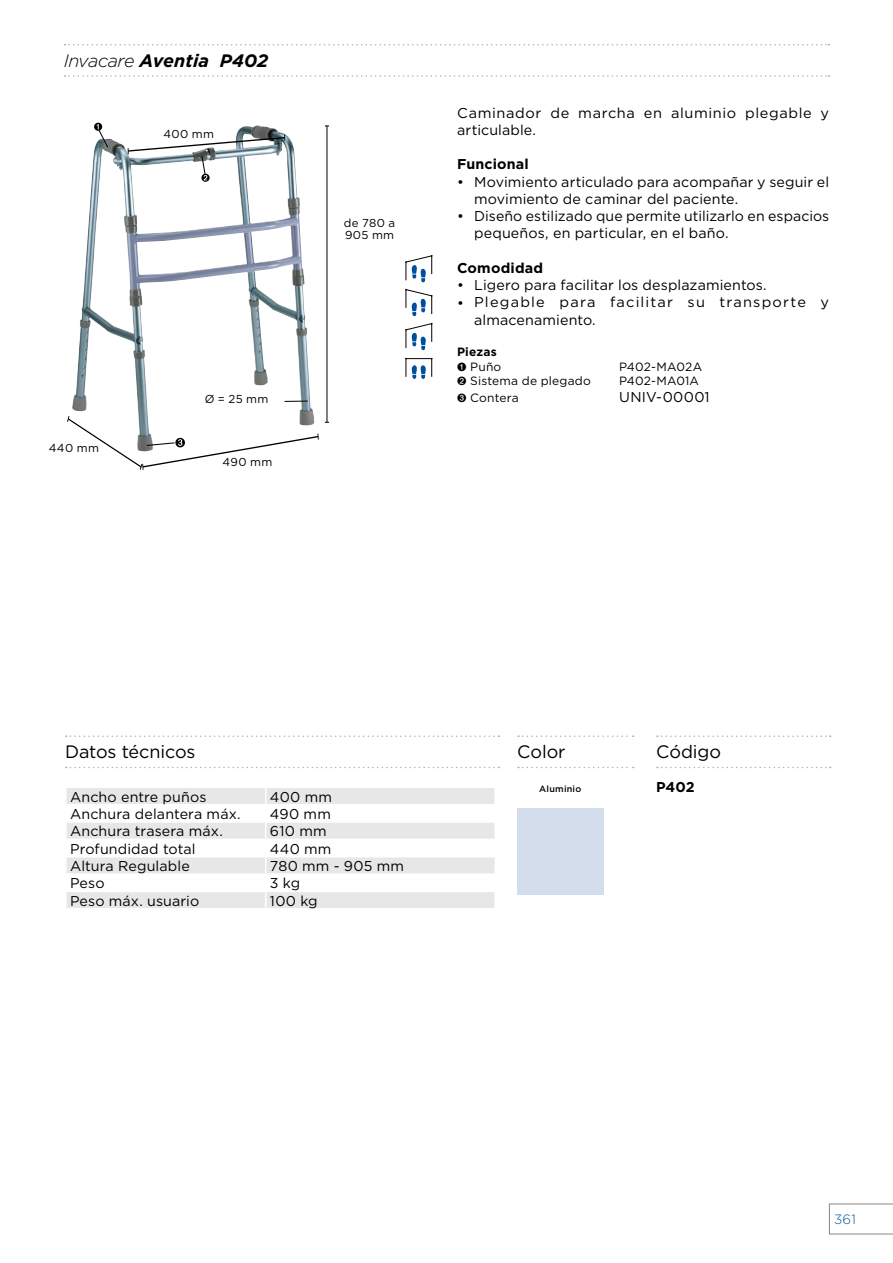
<style>
.page{position:relative;width:893px;height:1263px;background:#fff}
.page>*{position:absolute;margin:0;border:0;box-sizing:border-box;transform-origin:0 0}
.t1{font:18px "Gotham";letter-spacing:-.005em;color:#000}
.t2{font:italic 700 18px "Gotham";color:#000}
.t3{font:14.25px/17.2px "Gotham";letter-spacing:.01em;color:#000}
.t4{font:14.25px/17.2px "Gotham";letter-spacing:.075em;color:#000}
.t5{font:14.25px/17.2px "Gotham";letter-spacing:.04em;color:#000}
.t6{font:700 14.25px "Gotham";letter-spacing:.015em;color:#000}
.t7{font:300 13.5px "Gotham";color:#0755a0}
.t8{font:12px "Gotham";letter-spacing:.015em;color:#000}
.t9{font:700 12px/14.4px "Gotham";letter-spacing:.015em;color:#000}
.t10{font:11.55px/12.5px "Gotham";letter-spacing:.03em;color:#000}
.t11{font:500 9px "Gotham";letter-spacing:.025em;color:#000}
.s1{font-weight:300}
.s2{font-weight:400}
</style>
<div class="page">
<svg style="left:66px;top:735px;width:433px;height:2px"></svg>
<svg style="left:66px;top:767px;width:433px;height:1px"></svg>
<svg style="left:518px;top:735px;width:116px;height:2px"></svg>
<svg style="left:518px;top:767px;width:116px;height:1px"></svg>
<svg style="left:657px;top:735px;width:174px;height:2px"></svg>
<svg style="left:657px;top:767px;width:174px;height:1px"></svg>
<img style="left:80px;top:282px;width:226px;height:45px">
<hr style="left:326px;top:126px;width:1px;height:296px;background:#000">
<svg style="left:67px;top:327px;width:262px;height:143px"></svg>
<svg style="left:412px;top:365px;width:14px;height:14px"></svg>
<div style="left:406px;top:358px;width:26px;height:19px;border:1px solid #000"></div>
<svg style="left:405px;top:323px;width:27px;height:27px"></svg>
<svg style="left:405px;top:289px;width:27px;height:27px"></svg>
<svg style="left:65px;top:44px;width:764px;height:238px"></svg>
<svg style="left:67px;top:788px;width:428px;height:120px;fill:#e8e7e7"></svg>
<hr style="left:65px;top:804px;width:201px;height:1px;background:#fff">
<hr style="left:266px;top:804px;width:230px;height:1px;background:#fff">
<hr style="left:65px;top:821px;width:201px;height:2px;background:#fff">
<hr style="left:266px;top:821px;width:230px;height:2px;background:#fff">
<hr style="left:65px;top:838px;width:201px;height:2px;background:#fff">
<hr style="left:266px;top:838px;width:230px;height:2px;background:#fff">
<hr style="left:65px;top:856px;width:201px;height:1px;background:#fff">
<hr style="left:266px;top:856px;width:230px;height:1px;background:#fff">
<hr style="left:65px;top:873px;width:201px;height:2px;background:#fff">
<hr style="left:266px;top:873px;width:230px;height:2px;background:#fff">
<hr style="left:65px;top:891px;width:201px;height:1px;background:#fff">
<svg style="left:66px;top:788px;width:1px;height:120px"></svg>
<hr style="left:266px;top:891px;width:230px;height:1px;background:#fff">
<svg style="left:265px;top:788px;width:1px;height:120px"></svg>
<div style="left:517px;top:808px;width:86px;height:86px;background:#d3ddec"></div>
<svg style="left:829px;top:1204px;width:64px;height:30px"></svg>
<p class="t2" style="left:64px;top:48px;width:206px"><span class="s1">Invacare</span> Aventia P402</p>
<p class="t10" style="left:163px;top:127px;width:52px">400 mm</p>
<p class="t10" style="left:49px;top:441px;width:52px">440 mm</p>
<p class="t10" style="left:205px;top:393px;width:65px">Ø = 25 mm</p>
<p class="t10" style="left:223px;top:455px;width:51px">490 mm</p>
<p class="t10" style="left:344px;top:216px;width:53px">de 780 a<br>905 mm</p>
<p class="t5" style="left:457px;top:104px;width:374px">Caminador de marcha en aluminio plegable y articulable.</p>
<p class="t6" style="left:457px;top:155px;width:73px">Funcional</p>
<p class="t3" style="left:474px;top:173px;width:357px;text-indent:-17px">• Movimiento articulado para acompañar y seguir el movimiento de caminar del paciente.</p>
<p class="t3" style="left:474px;top:207px;width:357px;text-indent:-17px">• Diseño estilizado que permite utilizarlo en espacios pequeños, en particular, en el baño.</p>
<p class="t6" style="left:457px;top:258px;width:88px">Comodidad</p>
<p class="t3" style="left:457px;top:276px;width:311px">• Ligero para facilitar los desplazamientos.</p>
<p class="t4" style="left:474px;top:293px;width:356px;text-indent:-17px">• Plegable para facilitar su transporte y almacenamiento.</p>
<p class="t9" style="left:457px;top:345px;width:46px">Piezas<br>➊ <span class="s2">Puño</span></p>
<p class="t8" style="left:619px;top:359px;width:85px">P402-MA02A</p>
<p class="t8" style="left:457px;top:373px;width:135px">➋ Sistema de plegado</p>
<p class="t8" style="left:619px;top:373px;width:81px">P402-MA01A</p>
<p class="t8" style="left:457px;top:390px;width:63px">➌ Contera</p>
<p class="t3" style="left:619px;top:388px;width:92px">UNIV-00001</p>
<p class="t1" style="left:65px;top:740px;width:132px">Datos técnicos</p>
<p class="t1" style="left:517px;top:740px;width:50px">Color</p>
<p class="t11" style="left:539px;top:783px;width:44px">Aluminio</p>
<p class="t3" style="left:70px;top:788px;width:138px">Ancho entre puños</p>
<p class="t3" style="left:270px;top:788px;width:64px">400 mm</p>
<p class="t3" style="left:70px;top:805px;width:172px">Anchura delantera máx.</p>
<p class="t3" style="left:270px;top:805px;width:62px">490 mm</p>
<p class="t3" style="left:70px;top:822px;width:154px">Anchura trasera máx.</p>
<p class="t3" style="left:270px;top:822px;width:58px">610 mm</p>
<p class="t3" style="left:70px;top:840px;width:127px">Profundidad total</p>
<p class="t3" style="left:270px;top:840px;width:63px">440 mm</p>
<p class="t3" style="left:70px;top:857px;width:121px">Altura Regulable</p>
<p class="t3" style="left:270px;top:857px;width:136px">780 mm - 905 mm</p>
<p class="t3" style="left:70px;top:874px;width:36px">Peso</p>
<p class="t3" style="left:270px;top:874px;width:32px">3 kg</p>
<p class="t3" style="left:70px;top:892px;width:131px">Peso máx. usuario</p>
<p class="t3" style="left:270px;top:892px;width:49px">100 kg</p>
<p class="t1" style="left:656px;top:740px;width:66px">Código</p>
<p class="t6" style="left:656px;top:777px;width:40px">P402</p>
<p class="t7" style="left:834px;top:1211px;width:24px">361</p>
</div>
